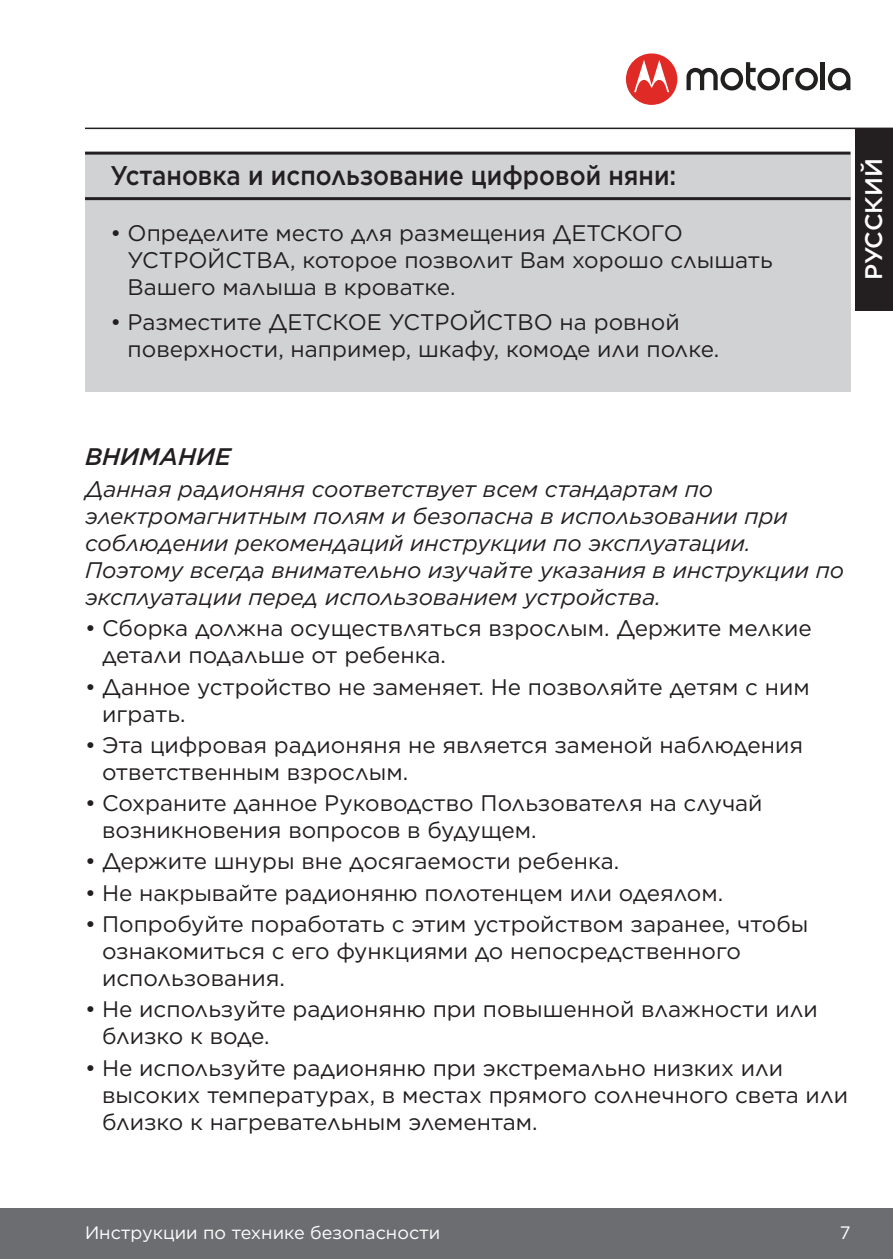
<style>
.page{position:relative;width:893px;height:1259px;background:#fff}
.page>*{position:absolute;margin:0;border:0;box-sizing:border-box;transform-origin:0 0}
.t1{font:500 27px "Gotham";color:#231f20;scale:.9 1}
.t2{font:italic 500 24px "Gotham";color:#231f20}
.t3{font:500 24px "Gotham";letter-spacing:-.01em;color:#fff}
.t4{font:22.5px/27px "Gotham";color:#231f20}
.t5{font:italic 22.5px/27px "Gotham";color:#231f20}
.t6{font:18px "Gotham";color:#fff}
</style>
<div class="page">
<div style="left:85px;top:153px;width:765px;height:238px;background:#d1d2d4"></div>
<div style="left:0;top:1208px;width:893px;height:51px;background:#6c6d70"></div>
<hr style="left:85px;top:128px;width:808px;height:1px;background:#231f20">
<div style="left:855px;top:128px;width:38px;height:182px;background:#231f20"></div>
<div style="left:626px;top:53px;width:51px;height:52px;background:#e02a26;border-radius:50%"></div>
<svg style="left:634px;top:60px;width:35px;height:32px"></svg>
<svg style="left:828px;top:68px;width:22px;height:22px"></svg>
<hr style="left:821px;top:62px;width:4px;height:28px;background:#221f1f">
<svg style="left:686px;top:62px;width:132px;height:28px"></svg>
<hr style="left:85px;top:152px;width:765px;height:3px;background:#231f20">
<hr style="left:85px;top:197px;width:765px;height:3px;background:#231f20">
<p class="t1" style="left:111px;top:157px;width:630px">Установка и использование цифровой няни:</p>
<p class="t4" style="left:128px;top:219px;width:647px;text-indent:-17px">• Определите место для размещения ДЕТСКОГО<br>УСТРОЙСТВА, которое позволит Вам хорошо слышать<br>Вашего малыша в кроватке.</p>
<p class="t4" style="left:128px;top:308px;width:593px;text-indent:-17px">• Разместите ДЕТСКОЕ УСТРОЙСТВО на ровной поверхности, например, шкафу, комоде или полке.</p>
<p class="t3" style="left:858px;top:280px;width:124px;rotate:-90deg">РУССКИЙ</p>
<p class="t2" style="left:85px;top:441px;width:147px">ВНИМАНИЕ</p>
<p class="t5" style="left:85px;top:475px;width:761px">Данная радионяня соответствует всем стандартам по электромагнитным полям и безопасна в использовании при соблюдении рекомендаций инструкции по эксплуатации.<br>Поэтому всегда внимательно изучайте указания в инструкции по эксплуатации перед использованием устройства.</p>
<p class="t4" style="left:102px;top:614px;width:711px;text-indent:-17px">• Сборка должна осуществляться взрослым. Держите мелкие детали подальше от ребенка.</p>
<p class="t4" style="left:102px;top:673px;width:709px;text-indent:-17px">• Данное устройство не заменяет. Не позволяйте детям с ним играть.</p>
<p class="t4" style="left:102px;top:731px;width:702px;text-indent:-17px">• Эта цифровая радионяня не является заменой наблюдения ответственным взрослым.</p>
<p class="t4" style="left:102px;top:789px;width:662px;text-indent:-17px">• Сохраните данное Руководство Пользователя на случай возникновения вопросов в будущем.</p>
<p class="t4" style="left:85px;top:847px;width:536px">• Держите шнуры вне досягаемости ребенка.</p>
<p class="t4" style="left:85px;top:879px;width:640px">• Не накрывайте радионяню полотенцем или одеялом.</p>
<p class="t4" style="left:102px;top:910px;width:708px;text-indent:-17px">• Попробуйте поработать с этим устройством заранее, чтобы ознакомиться с его функциями до непосредственного использования.</p>
<p class="t4" style="left:102px;top:995px;width:717px;text-indent:-17px">• Не используйте радионяню при повышенной влажности или близко к воде.</p>
<p class="t4" style="left:102px;top:1053px;width:747px;text-indent:-17px">• Не используйте радионяню при экстремально низких или высоких температурах, в местах прямого солнечного света или близко к нагревательным элементам.</p>
<p class="t6" style="left:85px;top:1221px;width:357px">Инструкции по технике безопасности</p>
<p class="t6" style="left:840px;top:1221px;width:12px">7</p>
</div>
